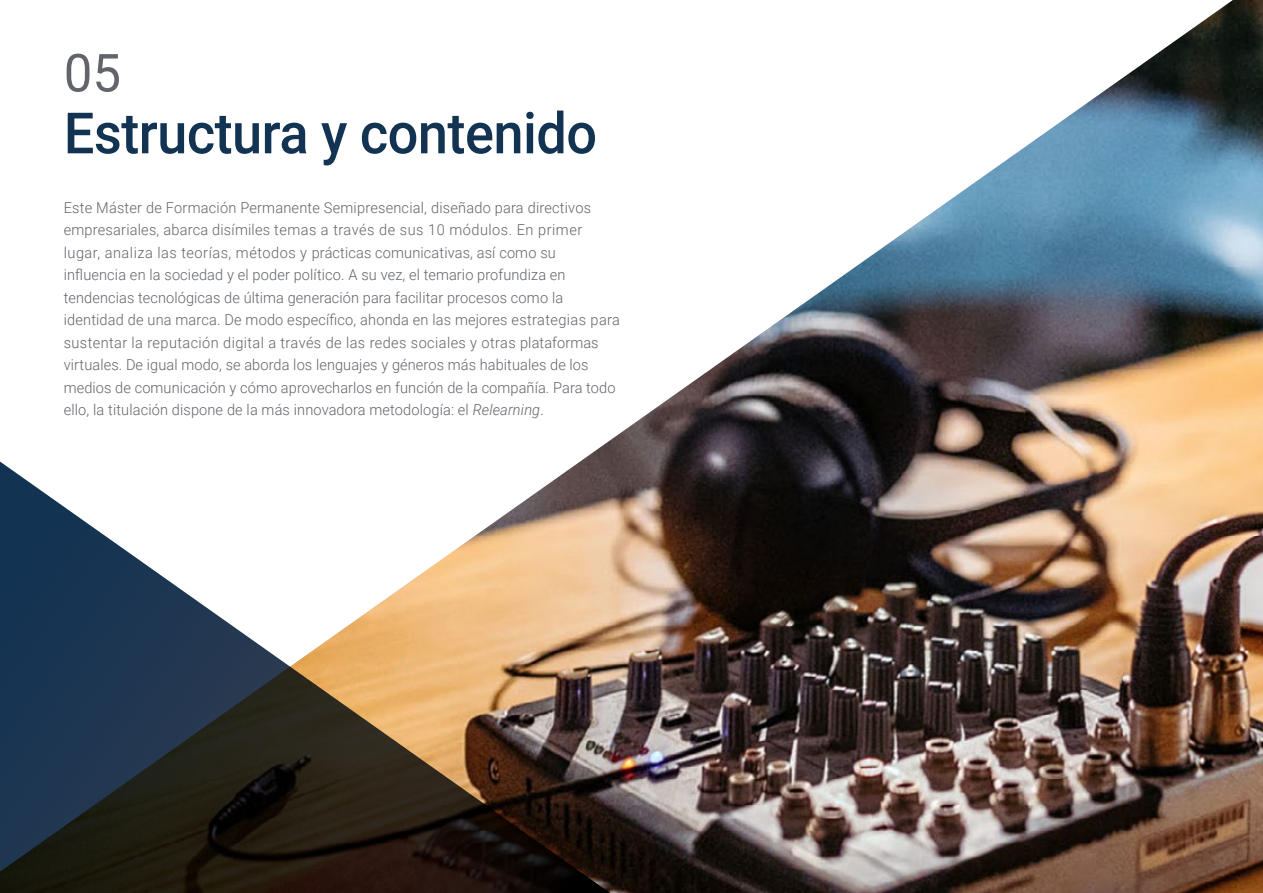
<style>
.page{position:relative;width:1263px;height:893px;background:#fff}
.page>*{position:absolute;margin:0;border:0;box-sizing:border-box;transform-origin:0 0}
.t1{font:500 57px "Roboto";letter-spacing:-.01em;color:#123352;scale:.95 1}
.t2{font:52.5px "Roboto";color:#61646a}
.t3{font:300 15px/22.5px "Roboto";letter-spacing:.01em;color:#61646a}
.s1{font-style:italic}
</style>
<div class="page">
<img style="left:602px;top:0;width:661px;height:893px">
<svg style="left:0;top:446px;width:640px;height:447px"></svg>
<h2 class="t2" style="left:64px;top:36px;width:59px">05</h2>
<h1 class="t1" style="left:64px;top:93px;width:563px">Estructura y contenido</h1>
<p class="t3" style="left:64px;top:195px;width:558px">Este Máster de Formación Permanente Semipresencial, diseñado para directivos empresariales, abarca disímiles temas a través de sus 10 módulos. En primer lugar, analiza las teorías, métodos y prácticas comunicativas, así como su influencia en la sociedad y el poder político. A su vez, el temario profundiza en tendencias tecnológicas de última generación para facilitar procesos como la identidad de una marca. De modo específico, ahonda en las mejores estrategias para sustentar la reputación digital a través de las redes sociales y otras plataformas virtuales. De igual modo, se aborda los lenguajes y géneros más habituales de los medios de comunicación y cómo aprovecharlos en función de la compañía. Para todo ello, la titulación dispone de la más innovadora metodología: el <span class="s1">Relearning</span>.</p>
</div>
